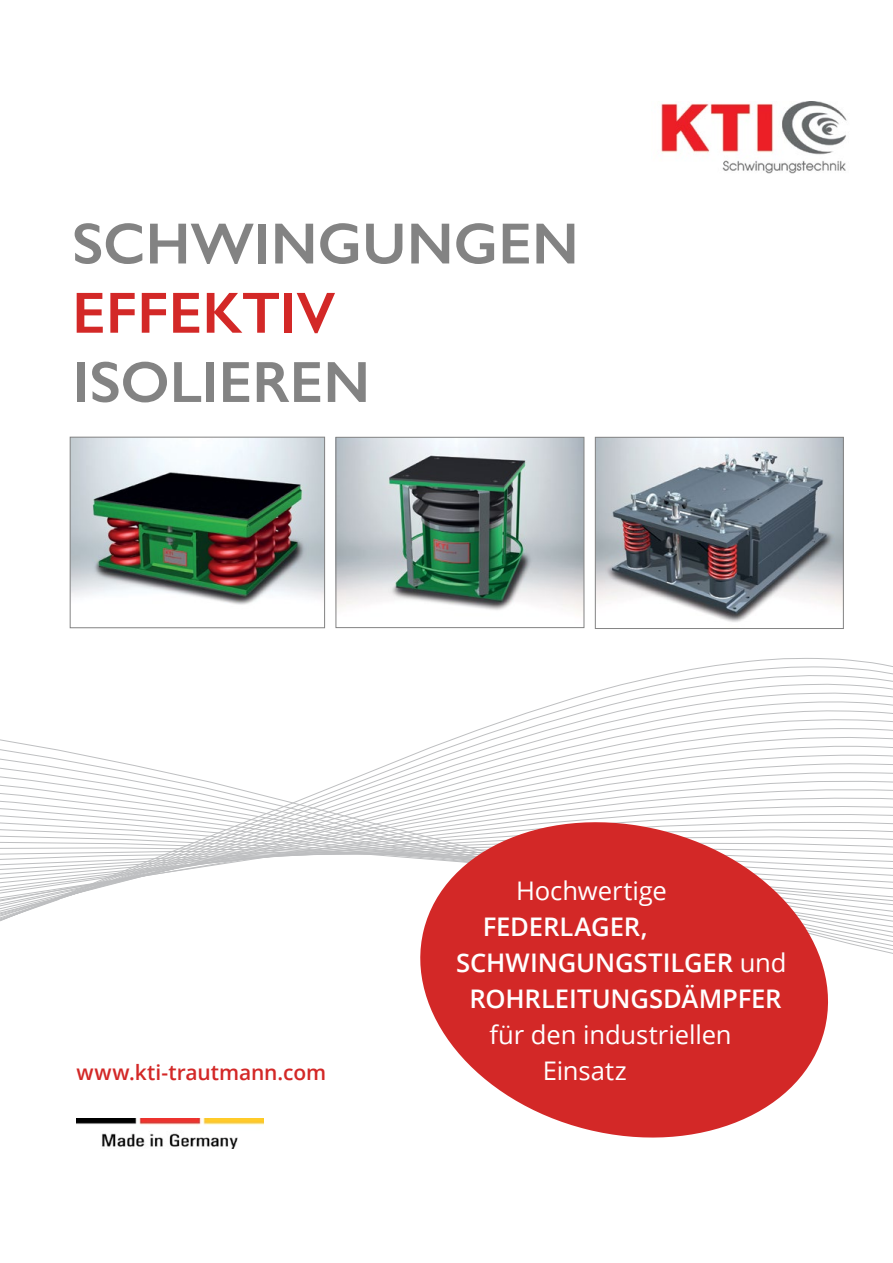
<style>
.page{position:relative;width:893px;height:1263px;background:#fff}
.page>*{position:absolute;margin:0;border:0;box-sizing:border-box;transform-origin:0 0}
.t1{font:600 58.35px "Gill Sans";letter-spacing:.005em;color:#838383}
.t2{font:600 58.35px "Gill Sans";letter-spacing:-.005em;color:#d32827}
.t3{font:600 25.65px "Open Sans";letter-spacing:-.005em;color:#fff}
.t4{font:25.65px/36px "Open Sans";letter-spacing:-.005em;color:#fff}
.t5{font:600 21px "Open Sans";color:#d32827}
.s1{font-weight:400}
</style>
<div class="page">
<svg style="left:0;top:658px;width:893px;height:296px"></svg>
<img style="left:661px;top:101px;width:186px;height:73px">
<img style="left:77px;top:1118px;width:186px;height:30px">
<svg style="left:403px;top:803px;width:442px;height:335px;fill:#d32827"></svg>
<img style="left:72px;top:439px;width:251px;height:166px">
<div style="left:70px;top:437px;width:255px;height:191px;border:1px solid #838383"></div>
<img style="left:338px;top:439px;width:244px;height:172px">
<div style="left:336px;top:437px;width:248px;height:191px;border:1px solid #838383"></div>
<img style="left:597px;top:439px;width:245px;height:183px">
<div style="left:595px;top:437px;width:249px;height:192px;border:1px solid #838383"></div>
<h1 class="t1" style="left:72px;top:208px;width:508px">SCHWINGUNGEN</h1>
<h1 class="t2" style="left:72px;top:278px;width:265px">EFFEKTIV</h1>
<h1 class="t1" style="left:72px;top:347px;width:299px">ISOLIEREN</h1>
<p class="t5" style="left:77px;top:1058px;width:251px">WWW.KTI-TRAUTMANN.COM</p>
<p class="t4" style="left:516px;top:872px;width:152px">Hochwertige</p>
<p class="t3" style="left:483px;top:909px;width:166px">FEDERLAGER,</p>
<p class="t3" style="left:456px;top:945px;width:332px">SCHWINGUNGSTILGER <span class="s1">und</span></p>
<p class="t3" style="left:469px;top:981px;width:314px">ROHRLEITUNGSDÄMPFER</p>
<p class="t4" style="left:543px;top:1016px;width:190px;text-indent:-53px">für den industriellen<br>Einsatz</p>
</div>
